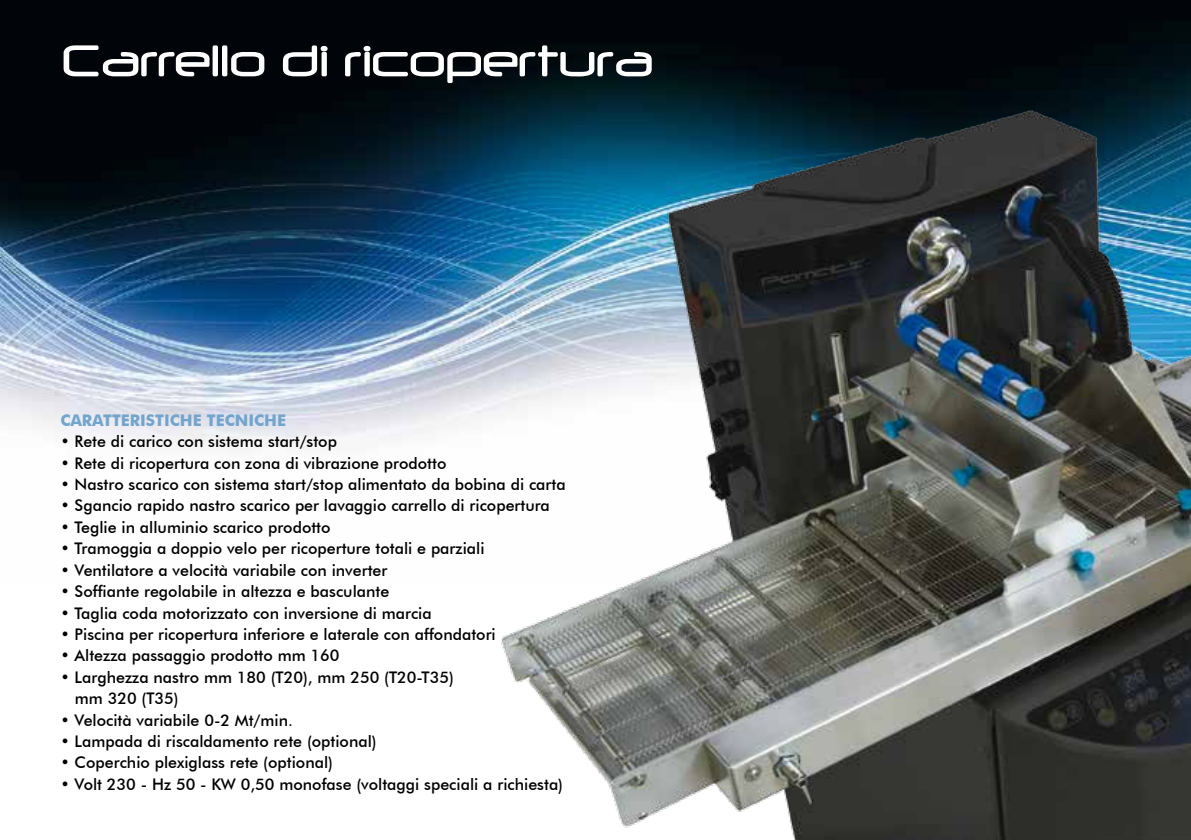
<style>
.page{position:relative;width:1191px;height:840px;background:#fff}
.page>*{position:absolute;margin:0;border:0;box-sizing:border-box;transform-origin:0 0}
.t1{font:52px "Neuropol";color:#fff}
.t2{font:500 16px/21.4px "Futura BT";color:#000}
.t3{font:700 16px "Futura BT";color:#71a5cd}
</style>
<div class="page">
<img style="left:0;top:0;width:1190px;height:448px">
<img style="left:468px;top:97px;width:723px;height:742px">
<h1 class="t1" style="left:62px;top:33px;width:592px">Carrello di ricopertura</h1>
<p class="t3" style="left:60px;top:410px;width:227px">CARATTERISTICHE TECNICHE</p>
<p class="t2" style="left:60px;top:430px;width:278px">• Rete di carico con sistema start/stop</p>
<p class="t2" style="left:60px;top:452px;width:387px">• Rete di ricopertura con zona di vibrazione prodotto</p>
<p class="t2" style="left:60px;top:473px;width:507px">• Nastro scarico con sistema start/stop alimentato da bobina di carta</p>
<p class="t2" style="left:60px;top:494px;width:491px">• Sgancio rapido nastro scarico per lavaggio carrello di ricopertura</p>
<p class="t2" style="left:60px;top:516px;width:272px">• Teglie in alluminio scarico prodotto</p>
<p class="t2" style="left:60px;top:537px;width:426px">• Tramoggia a doppio velo per ricoperture totali e parziali</p>
<p class="t2" style="left:60px;top:559px;width:328px">• Ventilatore a velocità variabile con inverter</p>
<p class="t2" style="left:60px;top:580px;width:330px">• Soffiante regolabile in altezza e basculante</p>
<p class="t2" style="left:60px;top:601px;width:373px">• Taglia coda motorizzato con inversione di marcia</p>
<p class="t2" style="left:60px;top:623px;width:437px">• Piscina per ricopertura inferiore e laterale con affondatori</p>
<p class="t2" style="left:60px;top:644px;width:281px">• Altezza passaggio prodotto mm 160</p>
<p class="t2" style="left:75px;top:666px;width:380px;text-indent:-14px">• Larghezza nastro mm 180 (T20), mm 250 (T20-T35) mm 320 (T35)</p>
<p class="t2" style="left:60px;top:708px;width:234px">• Velocità variabile 0-2 Mt/min.</p>
<p class="t2" style="left:60px;top:730px;width:318px">• Lampada di riscaldamento rete (optional)</p>
<p class="t2" style="left:60px;top:751px;width:274px">• Coperchio plexiglass rete (optional)</p>
<p class="t2" style="left:60px;top:772px;width:504px">• Volt 230 - Hz 50 - KW 0,50 monofase (voltaggi speciali a richiesta)</p>
</div>
